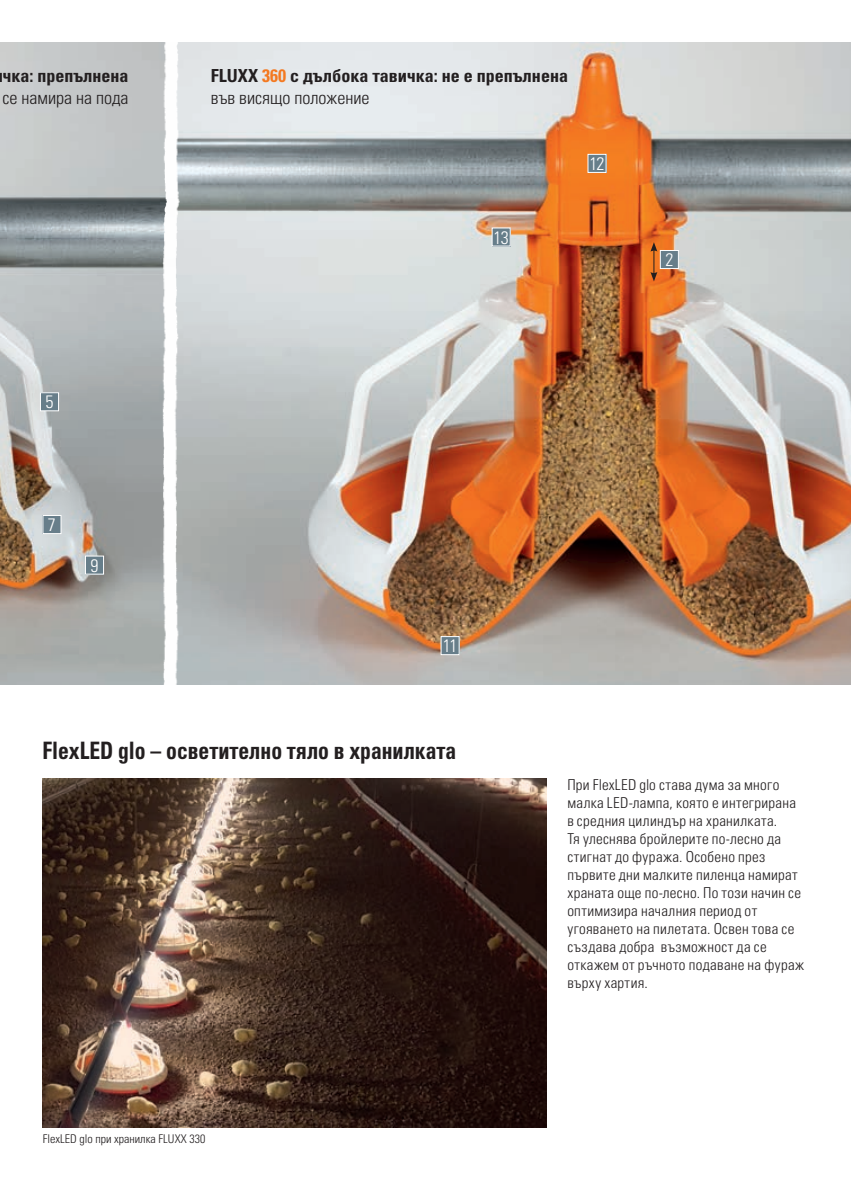
<style>
.page{position:relative;width:851px;height:1191px;background:#fff}
.page>*{position:absolute;margin:0;border:0;box-sizing:border-box;transform-origin:0 0}
.t1{font:24px "Univers LTCYR 67 Bold Cond";color:#231f20;scale:.9 1}
.t2{font:18px "Univers LTCYR 67 Bold Cond";color:#231f20}
.t3{font:18px "Univers LTCYR 47 Light Cond";color:#231f20}
.t4{font:300 condensed 18px "Univers LT Std";color:#fff}
.t5{font:15px/18px "Univers LTCYR 47 Light Cond";letter-spacing:.02em;color:#231f20}
.t6{font:12px "Univers LTCYR 47 Light Cond";color:#231f20}
.s1{color:#f47921}
</style>
<div class="page">
<img style="left:0;top:43px;width:162px;height:642px">
<img style="left:187px;top:43px;width:663px;height:642px">
<svg style="left:650px;top:242px;width:7px;height:39px"></svg>
<img style="left:43px;top:778px;width:503px;height:349px">
<div style="left:660px;top:250px;width:18px;height:18px;background:#677e8a"></div>
<div style="left:659px;top:250px;width:19px;height:19px;border:1px solid #fff"></div>
<div style="left:43px;top:515px;width:18px;height:18px;background:#677e8a"></div>
<div style="left:43px;top:515px;width:18px;height:19px;border:1px solid #fff"></div>
<div style="left:85px;top:556px;width:18px;height:18px;background:#677e8a"></div>
<div style="left:85px;top:555px;width:19px;height:19px;border:1px solid #fff"></div>
<div style="left:441px;top:636px;width:18px;height:18px;background:#677e8a"></div>
<div style="left:440px;top:636px;width:19px;height:19px;border:1px solid #fff"></div>
<div style="left:588px;top:154px;width:18px;height:18px;background:#677e8a"></div>
<div style="left:587px;top:154px;width:19px;height:19px;border:1px solid #fff"></div>
<div style="left:492px;top:228px;width:18px;height:18px;background:#677e8a"></div>
<div style="left:491px;top:228px;width:19px;height:18px;border:1px solid #fff"></div>
<div style="left:40px;top:393px;width:19px;height:18px;background:#677e8a"></div>
<div style="left:40px;top:392px;width:19px;height:19px;border:1px solid #fff"></div>
<img style="left:162px;top:42px;width:25px;height:643px">
<p class="t2" style="left:3px;top:65px;width:127px">чка: препълнена</p>
<p class="t3" style="left:3px;top:85px;width:128px">се намира на пода</p>
<p class="t2" style="left:211px;top:65px;width:358px">FLUXX <span class="s1">360</span> с дълбока тавичка: не е препълнена</p>
<p class="t3" style="left:211px;top:85px;width:160px">във висящо положение</p>
<p class="t4" style="left:589px;top:153px;width:17px">12</p>
<p class="t4" style="left:493px;top:226px;width:17px">13</p>
<p class="t4" style="left:45px;top:391px;width:9px">5</p>
<p class="t4" style="left:48px;top:514px;width:9px">7</p>
<p class="t4" style="left:90px;top:554px;width:9px">9</p>
<p class="t4" style="left:442px;top:635px;width:16px">11</p>
<h1 class="t1" style="left:43px;top:736px;width:461px">FlexLED glo – осветително тяло в хранилката</h1>
<p class="t4" style="left:665px;top:249px;width:9px">2</p>
<p class="t6" style="left:43px;top:1130px;width:164px">FlexLED glo при хранилка FLUXX 330</p>
<p class="t5" style="left:567px;top:775px;width:238px">При FlexLED glo става дума за много малка LED-лампа, която е интегрирана в средния цилиндър на хранилката.<br>Тя улеснява бройлерите по-лесно да стигнат до фуража. Особено през първите дни малките пиленца намират храната още по-лесно. По този начин се оптимизира началния период от угояването на пилетата. Освен това се създава добра възможност да се откажем от ръчното подаване на фураж върху хартия.</p>
</div>
